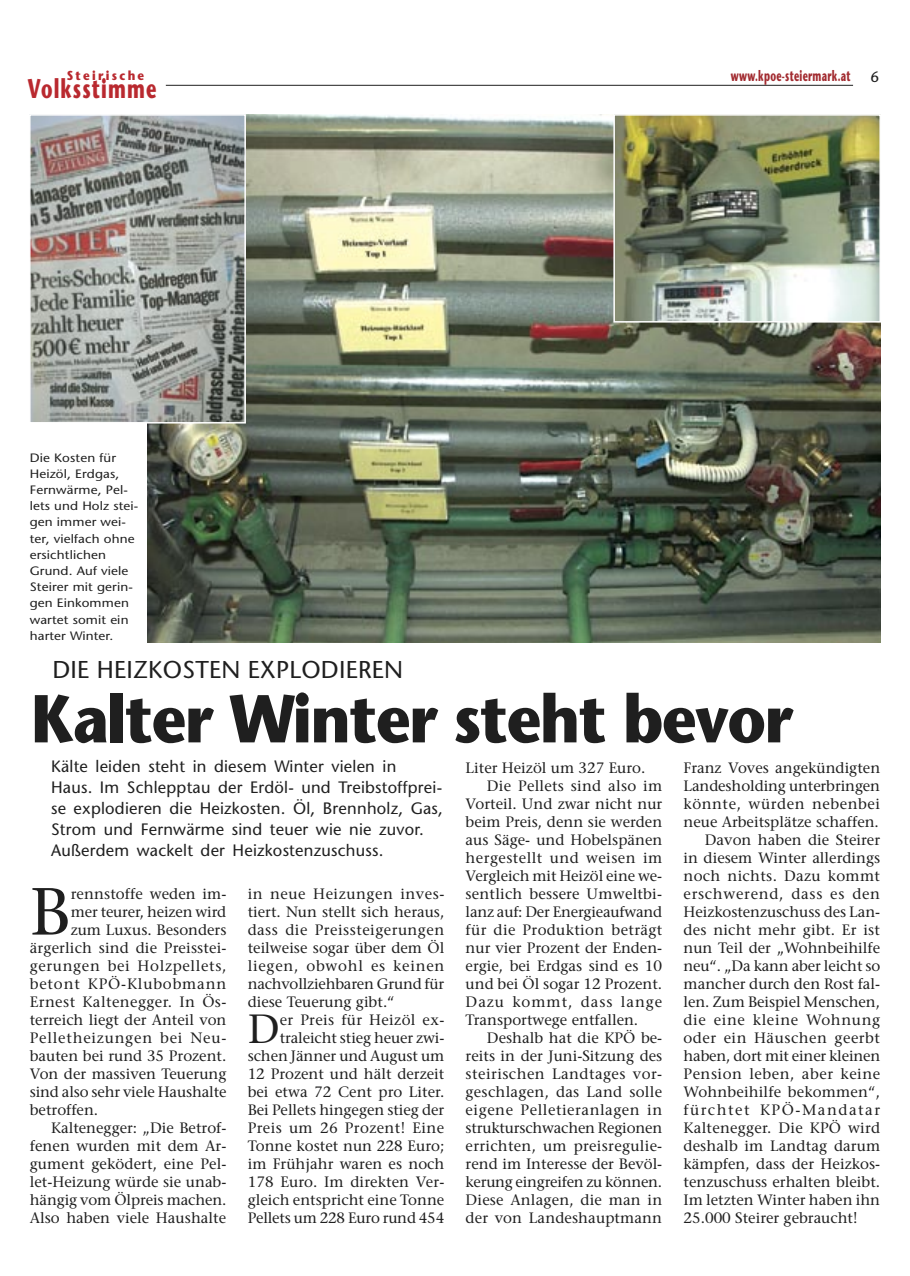
<style>
.page{position:relative;width:910px;height:1276px;background:#fff}
.page>*{position:absolute;margin:0;border:0;box-sizing:border-box;transform-origin:0 0}
.t1{font:700 67.5px "Stone Sans";letter-spacing:-.025em;color:#1f1f1f;scale:.9 1}
.t2{font:66.45px "Stone Serif";color:#1f1f1f}
.t3{font:40.65px "Stone Serif";color:#1f1f1f}
.t4{font:700 27px "Stone Sans";letter-spacing:.06em;color:#b9292f;scale:.67 1}
.t5{font:24.3px "Stone Sans";letter-spacing:.01em;color:#1f1f1f}
.t6{font:16.5px/21px "Stone Sans";letter-spacing:.015em;color:#1f1f1f}
.t7{font:15px/18px "Stone Serif";color:#1f1f1f;text-align:justify}
.t8{font:15px "Stone Serif";letter-spacing:.035em;color:#1f1f1f}
.t9{font:15px "Stone Serif";letter-spacing:.03em;color:#1f1f1f}
.t10{font:15px "Stone Serif";letter-spacing:.02em;color:#1f1f1f}
.t11{font:15px "Stone Serif";letter-spacing:.045em;color:#1f1f1f}
.t12{font:15px "Stone Serif";letter-spacing:.025em;color:#1f1f1f}
.t13{font:700 15px "Stone Sans";letter-spacing:.03em;color:#a22b30;scale:.6 1}
.t14{font:15px "Stone Serif";letter-spacing:.05em;color:#1f1f1f}
.t15{font:15px "Stone Serif";letter-spacing:.055em;color:#1f1f1f}
.t16{font:15px "Stone Serif";letter-spacing:.1em;color:#1f1f1f}
.t17{font:15px "Stone Serif";letter-spacing:.065em;color:#1f1f1f}
.t18{font:15px "Stone Sans";color:#1f1f1f}
.t19{font:700 12.9px "Stone Sans";letter-spacing:.2em;color:#b9292f;scale:.89 1}
.t20{font:12.15px/16.2px "Stone Sans";letter-spacing:.01em;color:#1f1f1f;scale:1.11 1}
</style>
<div class="page">
<hr style="left:166px;top:85px;width:687px;height:1px;background:#1f1f1f">
<img style="left:148px;top:115px;width:732px;height:527px">
<img style="left:616px;top:117px;width:262px;height:202px">
<div style="left:613px;top:114px;width:268px;height:208px;border:2px solid #fff"></div>
<img style="left:32px;top:117px;width:211px;height:303px">
<div style="left:29px;top:114px;width:217px;height:309px;border:2px solid #fff"></div>
<p class="t19" style="left:67px;top:67px;width:89px">Steirische</p>
<h3 class="t4" style="left:28px;top:72px;width:193px">Volksstimme</h3>
<p class="t20" style="left:30px;top:449px;width:99px">Die Kosten für<br>Heizöl, Erdgas,<br>Fernwärme, Pel&shy;lets und Holz stei&shy;gen immer wei&shy;ter, vielfach ohne ersichtlichen<br>Grund. Auf viele<br>Steirer mit gerin&shy;gen Einkommen wartet somit ein harter Winter.</p>
<p class="t13" style="left:731px;top:66px;width:201px">www.kpoe-steiermark.at</p>
<p class="t18" style="left:870px;top:67px;width:10px">6</p>
<h3 class="t5" style="left:52px;top:654px;width:352px">DIE HEIZKOSTEN EXPLODIEREN</h3>
<h1 class="t1" style="left:31px;top:676px;width:847px">Kalter Winter steht bevor</h1>
<p class="t6" style="left:51px;top:755px;width:393px">Kälte leiden steht in diesem Winter vielen in<br>Haus. Im Schlepptau der Erdöl- und Treibstoffprei&shy;se explodieren die Heizkosten. Öl, Brennholz, Gas, Strom und Fernwärme sind teuer wie nie zuvor.<br>Außerdem wackelt der Heizkostenzuschuss.</p>
<p class="t7" style="left:466px;top:758px;width:181px">Liter Heizöl um 327 Euro.</p>
<p class="t7" style="left:487px;top:776px;width:177px">Die Pellets sind also im</p>
<p class="t7" style="left:466px;top:794px;width:198px">Vorteil. Und zwar nicht nur</p>
<p class="t7" style="left:466px;top:812px;width:198px">beim Preis, denn sie werden</p>
<p class="t7" style="left:466px;top:830px;width:198px">aus Säge- und Hobelspänen</p>
<p class="t9" style="left:466px;top:848px;width:198px">hergestellt und weisen im</p>
<p class="t7" style="left:466px;top:866px;width:198px">Vergleich mit Heizöl eine we-</p>
<p class="t7" style="left:466px;top:884px;width:198px">sentlich bessere Umweltbi-</p>
<p class="t7" style="left:466px;top:902px;width:198px">lanz auf: Der Energieaufwand</p>
<p class="t12" style="left:466px;top:920px;width:198px">für die Produktion beträgt</p>
<p class="t7" style="left:466px;top:938px;width:198px">nur vier Prozent der Enden-</p>
<p class="t7" style="left:466px;top:956px;width:198px">ergie, bei Erdgas sind es 10</p>
<p class="t7" style="left:466px;top:974px;width:198px">und bei Öl sogar 12 Prozent.</p>
<p class="t17" style="left:466px;top:992px;width:198px">Dazu kommt, dass lange</p>
<p class="t7" style="left:466px;top:1010px;width:174px">Transportwege entfallen.</p>
<p class="t7" style="left:487px;top:1028px;width:177px">Deshalb hat die KPÖ be-</p>
<p class="t7" style="left:466px;top:1046px;width:198px">reits in der Juni-Sitzung des</p>
<p class="t9" style="left:466px;top:1064px;width:198px">steirischen Landtages vor-</p>
<p class="t10" style="left:466px;top:1082px;width:198px">geschlagen, das Land solle</p>
<p class="t8" style="left:466px;top:1100px;width:198px">eigene Pelletieranlagen in</p>
<p class="t7" style="left:466px;top:1118px;width:198px">strukturschwachen Regionen</p>
<p class="t10" style="left:466px;top:1136px;width:198px">errichten, um preisregulie-</p>
<p class="t7" style="left:466px;top:1154px;width:198px">rend im Interesse der Bevöl-</p>
<p class="t7" style="left:466px;top:1172px;width:198px">kerung eingreifen zu können.</p>
<p class="t7" style="left:466px;top:1190px;width:198px">Diese Anlagen, die man in</p>
<p class="t7" style="left:466px;top:1208px;width:198px">der von Landeshauptmann</p>
<h2 class="t2" style="left:30px;top:870px;width:42px">B</h2>
<p class="t7" style="left:71px;top:884px;width:157px">rennstoffe weden im-</p>
<p class="t7" style="left:248px;top:884px;width:198px">in neue Heizungen inves&shy;tiert. Nun stellt sich heraus, dass die Preissteigerungen teilweise sogar über dem Öl liegen, obwohl es keinen nachvollziehbaren Grund für diese Teuerung gibt.“</p>
<h3 class="t3" style="left:248px;top:1003px;width:34px">D</h3>
<p class="t7" style="left:71px;top:902px;width:157px">mer teurer, heizen wird</p>
<p class="t7" style="left:71px;top:920px;width:157px">zum Luxus. Besonders</p>
<p class="t7" style="left:30px;top:938px;width:198px">ärgerlich sind die Preisstei-</p>
<p class="t11" style="left:30px;top:956px;width:198px">gerungen bei Holzpellets,</p>
<p class="t15" style="left:30px;top:974px;width:198px">betont KPÖ-Klubobmann</p>
<p class="t9" style="left:30px;top:992px;width:198px">Ernest Kaltenegger. In Ös-</p>
<p class="t7" style="left:30px;top:1010px;width:198px">terreich liegt der Anteil von</p>
<p class="t14" style="left:30px;top:1028px;width:198px">Pelletheizungen bei Neu-</p>
<p class="t7" style="left:30px;top:1046px;width:198px">bauten bei rund 35 Prozent.</p>
<p class="t7" style="left:30px;top:1064px;width:198px">Von der massiven Teuerung</p>
<p class="t7" style="left:30px;top:1082px;width:198px">sind also sehr viele Haushalte</p>
<p class="t7" style="left:30px;top:1100px;width:70px">betroffen.</p>
<p class="t7" style="left:51px;top:1118px;width:177px">Kaltenegger: „Die Betrof-</p>
<p class="t7" style="left:30px;top:1136px;width:198px">fenen wurden mit dem Ar-</p>
<p class="t7" style="left:30px;top:1154px;width:198px">gument geködert, eine Pel-</p>
<p class="t7" style="left:30px;top:1172px;width:198px">let-Heizung würde sie unab-</p>
<p class="t7" style="left:30px;top:1190px;width:198px">hängig vom Ölpreis machen.</p>
<p class="t7" style="left:30px;top:1208px;width:198px">Also haben viele Haushalte</p>
<p class="t7" style="left:248px;top:1010px;width:198px;text-align:right">er Preis für Heizöl ex&shy;traleicht stieg heuer zwi&shy;schen Jänner und August um<br>12 Prozent und hält derzeit bei etwa 72 Cent pro Liter.<br>Bei Pellets hingegen stieg der<br>Preis um 26 Prozent! Eine<br>Tonne kostet nun 228 Euro; im Frühjahr waren es noch<br>178 Euro. Im direkten Ver&shy;gleich entspricht eine Tonne<br>Pellets um 228 Euro rund 454</p>
<p class="t7" style="left:683px;top:758px;width:198px">Franz Voves angekündigten</p>
<p class="t7" style="left:683px;top:776px;width:198px">Landesholding unterbringen</p>
<p class="t8" style="left:683px;top:794px;width:198px">könnte, würden nebenbei</p>
<p class="t7" style="left:683px;top:812px;width:197px">neue Arbeitsplätze schaffen.</p>
<p class="t7" style="left:705px;top:830px;width:177px">Davon haben die Steirer</p>
<p class="t7" style="left:683px;top:848px;width:198px">in diesem Winter allerdings</p>
<p class="t10" style="left:683px;top:866px;width:198px">noch nichts. Dazu kommt</p>
<p class="t11" style="left:683px;top:884px;width:198px">erschwerend, dass es den</p>
<p class="t7" style="left:683px;top:902px;width:198px">Heizkostenzuschuss des Lan-</p>
<p class="t7" style="left:683px;top:920px;width:198px">des nicht mehr gibt. Er ist</p>
<p class="t7" style="left:683px;top:938px;width:198px">nun Teil der „Wohnbeihilfe</p>
<p class="t7" style="left:683px;top:956px;width:198px">neu“. „Da kann aber leicht so</p>
<p class="t7" style="left:683px;top:974px;width:198px">mancher durch den Rost fal-</p>
<p class="t7" style="left:683px;top:992px;width:198px">len. Zum Beispiel Menschen,</p>
<p class="t11" style="left:683px;top:1010px;width:198px">die eine kleine Wohnung</p>
<p class="t8" style="left:683px;top:1028px;width:198px">oder ein Häuschen geerbt</p>
<p class="t7" style="left:683px;top:1046px;width:198px">haben, dort mit einer kleinen</p>
<p class="t8" style="left:683px;top:1064px;width:198px">Pension leben, aber keine</p>
<p class="t7" style="left:683px;top:1082px;width:198px">Wohnbeihilfe bekommen“,</p>
<p class="t16" style="left:683px;top:1100px;width:198px">fürchtet KPÖ-Mandatar</p>
<p class="t7" style="left:683px;top:1118px;width:198px">Kaltenegger. Die KPÖ wird</p>
<p class="t7" style="left:683px;top:1136px;width:198px">deshalb im Landtag darum</p>
<p class="t7" style="left:683px;top:1154px;width:198px">kämpfen, dass der Heizkos-</p>
<p class="t7" style="left:683px;top:1172px;width:198px">tenzuschuss erhalten bleibt.</p>
<p class="t7" style="left:683px;top:1190px;width:198px">Im letzten Winter haben ihn</p>
<p class="t7" style="left:683px;top:1208px;width:176px">25.000 Steirer gebraucht!</p>
</div>
